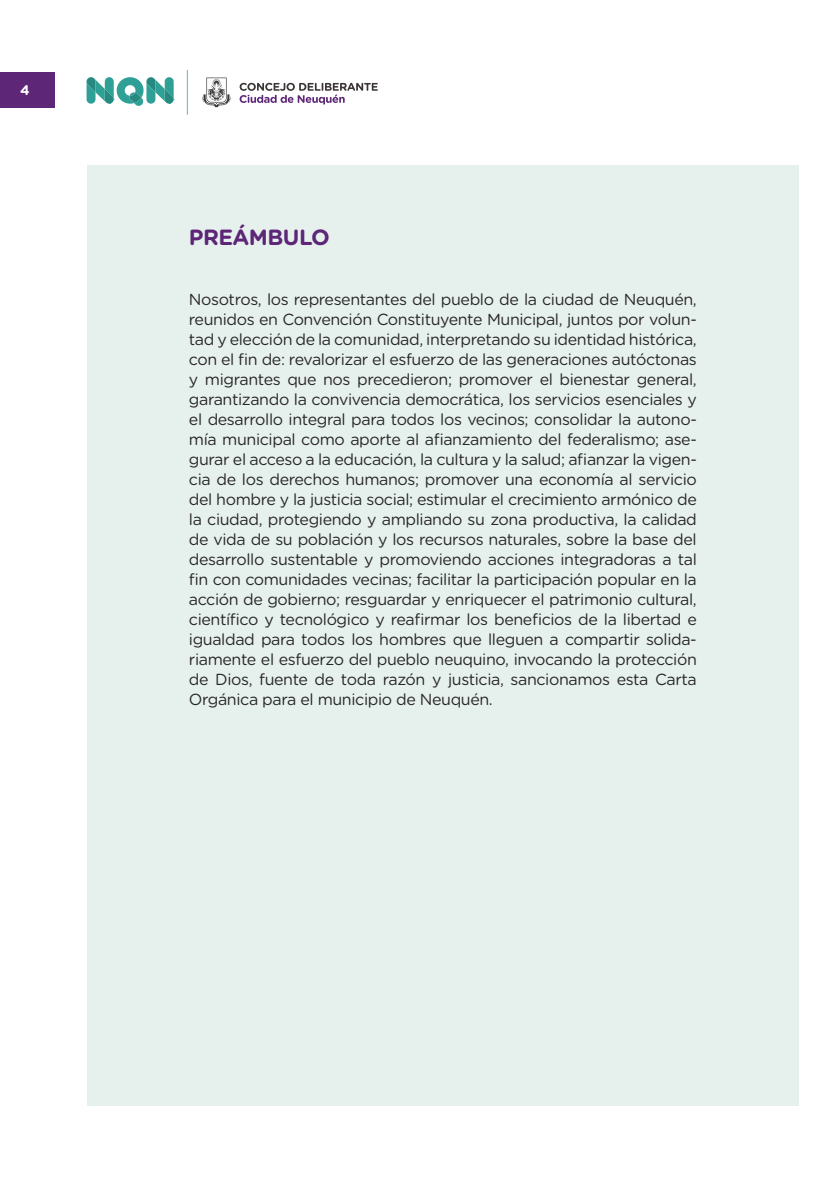
<style>
.page{position:relative;width:840px;height:1191px;background:#fff}
.page>*{position:absolute;margin:0;border:0;box-sizing:border-box;transform-origin:0 0}
.t1{font:700 22px "Gotham Rounded";letter-spacing:-.025em;color:#5d2676}
.t2{font:16px/20px "Gotham Rounded";letter-spacing:-.025em;color:#292727;text-align:justify}
.t3{font:700 14px "Gotham Rounded";color:#fff}
</style>
<div class="page">
<div style="left:0;top:72px;width:54px;height:36px;background:#5d2676"></div>
<svg style="left:86px;top:77px;width:87px;height:29px"></svg>
<svg style="left:187px;top:70px;width:1px;height:45px"></svg>
<svg style="left:202px;top:78px;width:28px;height:29px"></svg>
<svg style="left:239px;top:83px;width:138px;height:22px"></svg>
<div style="left:87px;top:165px;width:711px;height:941px;background:#e6f1ee"></div>
<p class="t3" style="left:20px;top:80px;width:11px">4</p>
<h1 class="t1" style="left:189px;top:221px;width:142px">PREÁMBULO</h1>
<p class="t2" style="left:189px;top:289px;width:509px">Nosotros, los representantes del pueblo de la ciudad de Neuquén, reunidos en Convención Constituyente Municipal, juntos por volun&shy;tad y elección de la comunidad, interpretando su identidad histórica, con el fin de: revalorizar el esfuerzo de las generaciones autóctonas y migrantes que nos precedieron; promover el bienestar general, garantizando la convivencia democrática, los servicios esenciales y el desarrollo integral para todos los vecinos; consolidar la autono&shy;mía municipal como aporte al afianzamiento del federalismo; ase&shy;gurar el acceso a la educación, la cultura y la salud; afianzar la vigen&shy;cia de los derechos humanos; promover una economía al servicio del hombre y la justicia social; estimular el crecimiento armónico de la ciudad, protegiendo y ampliando su zona productiva, la calidad de vida de su población y los recursos naturales, sobre la base del desarrollo sustentable y promoviendo acciones integradoras a tal fin con comunidades vecinas; facilitar la participación popular en la acción de gobierno; resguardar y enriquecer el patrimonio cultural, científico y tecnológico y reafirmar los beneficios de la libertad e igualdad para todos los hombres que lleguen a compartir solida&shy;riamente el esfuerzo del pueblo neuquino, invocando la protección de Dios, fuente de toda razón y justicia, sancionamos esta Carta Orgánica para el municipio de Neuquén.</p>
</div>
